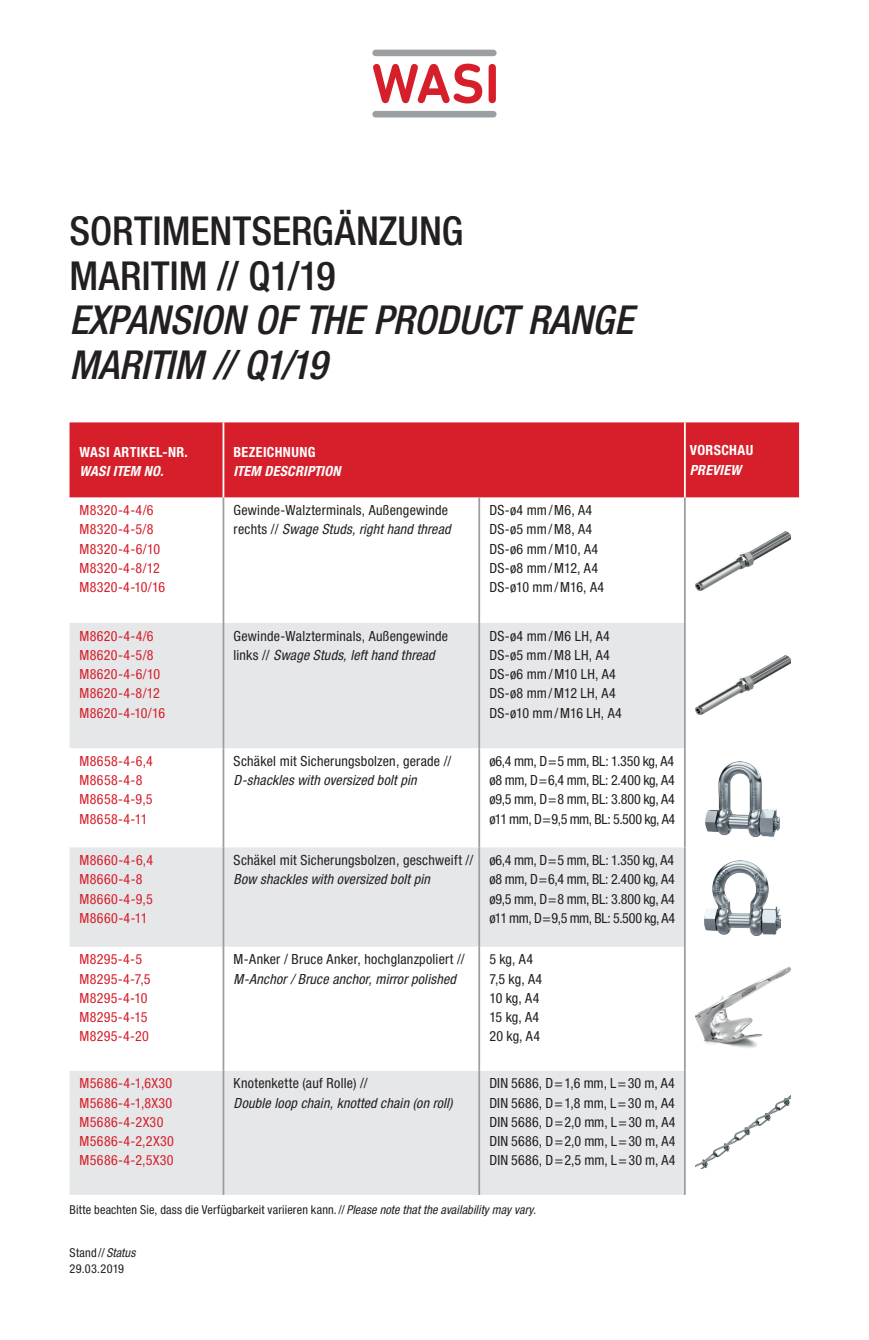
<style>
.page{position:relative;width:869px;height:1340px;background:#fff}
.page>*{position:absolute;margin:0;border:0;box-sizing:border-box;transform-origin:0 0}
.t1{font:italic 500 condensed 39.9px/44.4px "Helvetica Neue LT Std";color:#231f20}
.t2{font:500 condensed 39.9px/44.4px "Helvetica Neue LT Std";color:#231f20}
.t3{font:condensed 14px/19.2px "Helvetica Neue LT Std";letter-spacing:.015em;color:#231f20}
.t4{font:condensed 14px/19.2px "Helvetica Neue LT Std";letter-spacing:.025em;color:#d61f2b}
.t5{font:italic condensed 14px "Helvetica Neue LT Std";letter-spacing:.015em;color:#231f20}
.t6{font:700 condensed 14px "Helvetica Neue LT Std";letter-spacing:.025em;color:#fff}
.t7{font:italic 700 condensed 14px "Helvetica Neue LT Std";letter-spacing:.015em;color:#fff}
.t8{font:condensed 12.25px/15.8px "Helvetica Neue LT Std";letter-spacing:.015em;color:#231f20}
.s1{font-style:italic}
</style>
<div class="page">
<div style="left:69px;top:422px;width:729px;height:75px;background:#d61f2b"></div>
<svg style="left:685px;top:497px;width:113px;height:697px"></svg>
<svg style="left:69px;top:623px;width:614px;height:571px;fill:#e6e7e9"></svg>
<hr style="left:222px;top:422px;width:2px;height:75px;background:#fff">
<hr style="left:683px;top:422px;width:2px;height:75px;background:#fff">
<hr style="left:478px;top:497px;width:2px;height:126px;background:#9b9fa2">
<hr style="left:478px;top:623px;width:2px;height:125px;background:#9b9fa2">
<hr style="left:478px;top:748px;width:2px;height:99px;background:#9b9fa2">
<hr style="left:478px;top:847px;width:2px;height:99px;background:#9b9fa2">
<hr style="left:478px;top:946px;width:2px;height:124px;background:#9b9fa2">
<hr style="left:478px;top:1070px;width:2px;height:124px;background:#9b9fa2">
<hr style="left:222px;top:497px;width:2px;height:126px;background:#9b9fa2">
<hr style="left:222px;top:623px;width:2px;height:125px;background:#9b9fa2">
<hr style="left:222px;top:748px;width:2px;height:99px;background:#9b9fa2">
<hr style="left:222px;top:847px;width:2px;height:99px;background:#9b9fa2">
<hr style="left:222px;top:946px;width:2px;height:124px;background:#9b9fa2">
<hr style="left:222px;top:1070px;width:2px;height:124px;background:#9b9fa2">
<hr style="left:683px;top:497px;width:2px;height:126px;background:#9b9fa2">
<hr style="left:683px;top:623px;width:2px;height:125px;background:#9b9fa2">
<hr style="left:683px;top:748px;width:2px;height:99px;background:#9b9fa2">
<hr style="left:683px;top:847px;width:2px;height:99px;background:#9b9fa2">
<hr style="left:683px;top:946px;width:2px;height:124px;background:#9b9fa2">
<hr style="left:683px;top:1070px;width:2px;height:124px;background:#9b9fa2">
<div style="left:372px;top:50px;width:124px;height:6px;background:#9b9fa2;border-radius:3px"></div>
<div style="left:372px;top:111px;width:124px;height:6px;background:#9b9fa2;border-radius:3px"></div>
<svg style="left:373px;top:64px;width:109px;height:39px"></svg>
<div style="left:488px;top:64px;width:7px;height:39px;background:#d61f2b;border-radius:4px"></div>
<img style="left:694px;top:531px;width:95px;height:59px">
<img style="left:694px;top:655px;width:95px;height:59px">
<img style="left:705px;top:761px;width:74px;height:75px">
<img style="left:704px;top:860px;width:76px;height:75px">
<img style="left:694px;top:967px;width:95px;height:81px">
<img style="left:694px;top:1095px;width:95px;height:73px">
<h1 class="t2" style="left:69px;top:208px;width:395px">SORTIMENTSERGÄNZUNG<br>MARITIM // Q1/19</h1>
<h1 class="t1" style="left:69px;top:298px;width:565px">EXPANSION OF THE PRODUCT RANGE<br>MARITIM // Q1/19</h1>
<p class="t6" style="left:80px;top:443px;width:110px">WASI ARTIKEL-NR.</p>
<p class="t7" style="left:80px;top:462px;width:85px">WASI ITEM NO.</p>
<p class="t6" style="left:233px;top:443px;width:83px">BEZEICHNUNG</p>
<p class="t7" style="left:233px;top:462px;width:108px">ITEM DESCRIPTION</p>
<p class="t4" style="left:80px;top:500px;width:87px">M8320-4-4/6<br>M8320-4-5/8<br>M8320-4-6/10<br>M8320-4-8/12<br>M8320-4-10/16</p>
<p class="t3" style="left:233px;top:500px;width:218px">Gewinde-Walzterminals, Außengewinde rechts // <span class="s1">Swage Studs, right hand thread</span></p>
<p class="t3" style="left:489px;top:500px;width:116px">DS-ø4 mm/M6, A4<br>DS-ø5 mm/M8, A4<br>DS-ø6 mm/M10, A4<br>DS-ø8 mm/M12, A4<br>DS-ø10 mm/M16, A4</p>
<p class="t4" style="left:80px;top:626px;width:87px">M8620-4-4/6<br>M8620-4-5/8<br>M8620-4-6/10<br>M8620-4-8/12<br>M8620-4-10/16</p>
<p class="t3" style="left:233px;top:626px;width:216px">Gewinde-Walzterminals, Außengewinde links // <span class="s1">Swage Studs, left hand thread</span></p>
<p class="t3" style="left:489px;top:626px;width:134px">DS-ø4 mm/M6 LH, A4<br>DS-ø5 mm/M8 LH, A4<br>DS-ø6 mm/M10 LH, A4<br>DS-ø8 mm/M12 LH, A4<br>DS-ø10 mm/M16 LH, A4</p>
<p class="t4" style="left:80px;top:751px;width:75px">M8658-4-6,4<br>M8658-4-8<br>M8658-4-9,5<br>M8658-4-11</p>
<p class="t3" style="left:233px;top:751px;width:219px">Schäkel mit Sicherungsbolzen, gerade //</p>
<p class="t3" style="left:489px;top:751px;width:187px;text-align:justify">ø6,4 mm, D=5 mm, BL: 1.350 kg, A4 ø8 mm, D=6,4 mm, BL: 2.400 kg, A4 ø9,5 mm, D=8 mm, BL: 3.800 kg, A4 ø11 mm, D=9,5 mm, BL: 5.500 kg, A4</p>
<p class="t5" style="left:233px;top:772px;width:184px">D-shackles with oversized bolt pin</p>
<p class="t4" style="left:80px;top:850px;width:75px">M8660-4-6,4<br>M8660-4-8<br>M8660-4-9,5<br>M8660-4-11</p>
<p class="t3" style="left:233px;top:850px;width:241px">Schäkel mit Sicherungsbolzen, geschweift //</p>
<p class="t5" style="left:233px;top:871px;width:198px">Bow shackles with oversized bolt pin</p>
<p class="t4" style="left:80px;top:949px;width:72px">M8295-4-5<br>M8295-4-7,5<br>M8295-4-10<br>M8295-4-15<br>M8295-4-20</p>
<p class="t3" style="left:233px;top:949px;width:233px">M-Anker / Bruce Anker, hochglanzpoliert //</p>
<p class="t5" style="left:233px;top:970px;width:224px">M-Anchor / Bruce anchor, mirror polished</p>
<p class="t4" style="left:80px;top:1073px;width:96px">M5686-4-1,6X30<br>M5686-4-1,8X30<br>M5686-4-2X30<br>M5686-4-2,2X30<br>M5686-4-2,5X30</p>
<p class="t3" style="left:233px;top:1073px;width:135px">Knotenkette (auf Rolle) //</p>
<p class="t5" style="left:233px;top:1094px;width:220px">Double loop chain, knotted chain (on roll)</p>
<p class="t3" style="left:489px;top:850px;width:187px;text-align:justify">ø6,4 mm, D=5 mm, BL: 1.350 kg, A4 ø8 mm, D=6,4 mm, BL: 2.400 kg, A4 ø9,5 mm, D=8 mm, BL: 3.800 kg, A4 ø11 mm, D=9,5 mm, BL: 5.500 kg, A4</p>
<p class="t3" style="left:489px;top:949px;width:54px">5 kg, A4<br>7,5 kg, A4<br>10 kg, A4<br>15 kg, A4<br>20 kg, A4</p>
<p class="t3" style="left:489px;top:1073px;width:188px;text-align:justify">DIN 5686, D=1,6 mm, L=30 m, A4<br>DIN 5686, D=1,8 mm, L=30 m, A4<br>DIN 5686, D=2,0 mm, L=30 m, A4<br>DIN 5686, D=2,0 mm, L=30 m, A4<br>DIN 5686, D=2,5 mm, L=30 m, A4</p>
<p class="t6" style="left:689px;top:442px;width:65px">VORSCHAU</p>
<p class="t7" style="left:689px;top:461px;width:53px">PREVIEW</p>
<p class="t8" style="left:69px;top:1201px;width:467px">Bitte beachten Sie, dass die Verfügbarkeit variieren kann.// <span class="s1">Please note that the availability may vary.</span></p>
<p class="t8" style="left:69px;top:1244px;width:67px">Stand // <span class="s1">Status<br></span>29.03.2019</p>
</div>
